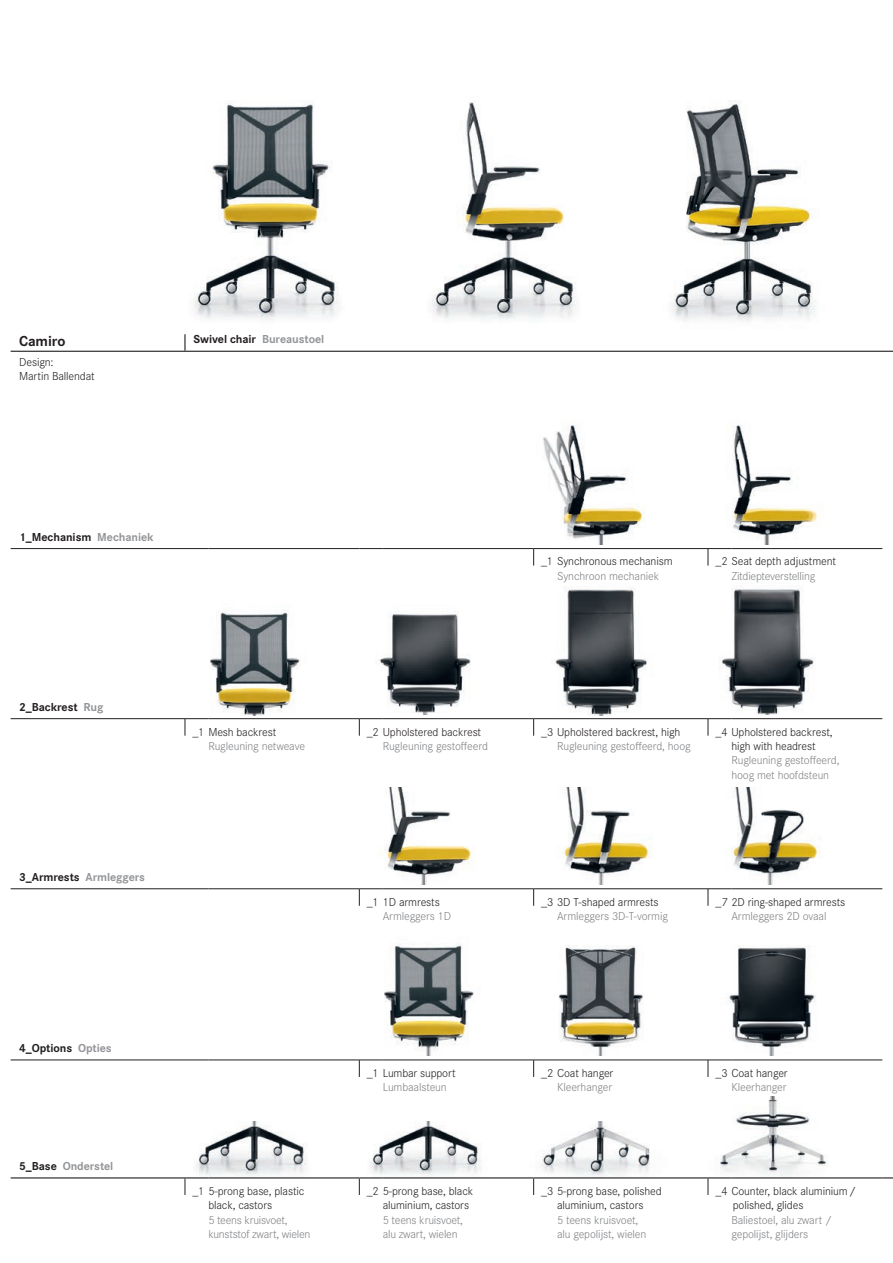
<style>
.page{position:relative;width:893px;height:1263px;background:#fff}
.page>*{position:absolute;margin:0;border:0;box-sizing:border-box;transform-origin:0 0}
.t1{font:700 15px "Corporate S";letter-spacing:-.005em;color:#231f20}
.t2{font:300 12px/14.4px "Corporate S";letter-spacing:-.01em;color:#231f20}
.t3{font:300 12px/14.4px "Corporate S";letter-spacing:-.01em;color:#808285}
.t4{font:700 12px "Corporate S";letter-spacing:-.005em;color:#231f20}
.t5{font:700 12px "Corporate S";letter-spacing:-.005em;color:#939598}
.s1{color:#939598}
.s2{color:#231f20}
</style>
<div class="page">
<img style="left:194px;top:101px;width:145px;height:219px">
<img style="left:210px;top:609px;width:90px;height:106px">
<img style="left:720px;top:1096px;width:107px;height:81px">
<img style="left:432px;top:102px;width:145px;height:217px">
<img style="left:672px;top:100px;width:143px;height:222px">
<img style="left:542px;top:424px;width:102px;height:120px">
<img style="left:732px;top:424px;width:86px;height:120px">
<img style="left:378px;top:611px;width:93px;height:103px">
<img style="left:555px;top:586px;width:92px;height:129px">
<img style="left:719px;top:588px;width:96px;height:126px">
<img style="left:385px;top:788px;width:86px;height:96px">
<img style="left:563px;top:788px;width:89px;height:96px">
<img style="left:733px;top:788px;width:88px;height:96px">
<img style="left:384px;top:942px;width:90px;height:114px">
<img style="left:559px;top:945px;width:84px;height:111px">
<img style="left:726px;top:946px;width:90px;height:110px">
<img style="left:196px;top:1121px;width:112px;height:54px">
<img style="left:370px;top:1121px;width:112px;height:56px">
<img style="left:541px;top:1121px;width:109px;height:55px">
<hr style="left:11px;top:351px;width:174px;height:1px;background:#231f20">
<hr style="left:185px;top:351px;width:708px;height:1px;background:#231f20">
<svg style="left:184px;top:334px;width:2px;height:17px"></svg>
<hr style="left:11px;top:548px;width:174px;height:1px;background:#231f20">
<svg style="left:185px;top:548px;width:23px;height:1px"></svg>
<hr style="left:208px;top:548px;width:151px;height:1px;background:#231f20">
<svg style="left:359px;top:548px;width:24px;height:1px"></svg>
<hr style="left:383px;top:548px;width:151px;height:1px;background:#231f20">
<svg style="left:533px;top:548px;width:24px;height:18px"></svg>
<hr style="left:557px;top:548px;width:151px;height:1px;background:#231f20">
<svg style="left:708px;top:548px;width:23px;height:18px"></svg>
<hr style="left:731px;top:548px;width:151px;height:1px;background:#231f20">
<hr style="left:11px;top:1177px;width:174px;height:1px;background:#231f20">
<svg style="left:185px;top:1177px;width:23px;height:18px"></svg>
<hr style="left:208px;top:1177px;width:151px;height:1px;background:#231f20">
<svg style="left:359px;top:1177px;width:24px;height:18px"></svg>
<hr style="left:383px;top:1177px;width:151px;height:1px;background:#231f20">
<svg style="left:533px;top:1177px;width:24px;height:18px"></svg>
<hr style="left:557px;top:1177px;width:151px;height:1px;background:#231f20">
<svg style="left:708px;top:1177px;width:23px;height:18px"></svg>
<hr style="left:731px;top:1177px;width:151px;height:1px;background:#231f20">
<hr style="left:11px;top:888px;width:174px;height:1px;background:#231f20">
<svg style="left:185px;top:888px;width:23px;height:1px"></svg>
<hr style="left:208px;top:888px;width:151px;height:1px;background:#231f20">
<hr style="left:383px;top:888px;width:151px;height:1px;background:#231f20">
<svg style="left:533px;top:888px;width:24px;height:18px"></svg>
<hr style="left:557px;top:888px;width:151px;height:1px;background:#231f20">
<svg style="left:708px;top:888px;width:23px;height:18px"></svg>
<hr style="left:731px;top:888px;width:151px;height:1px;background:#231f20">
<svg style="left:359px;top:888px;width:24px;height:18px"></svg>
<hr style="left:11px;top:1060px;width:174px;height:1px;background:#231f20">
<svg style="left:185px;top:1060px;width:23px;height:1px"></svg>
<hr style="left:208px;top:1060px;width:151px;height:1px;background:#231f20">
<hr style="left:383px;top:1060px;width:151px;height:1px;background:#231f20">
<svg style="left:533px;top:1060px;width:24px;height:17px"></svg>
<hr style="left:557px;top:1060px;width:151px;height:1px;background:#231f20">
<svg style="left:708px;top:1060px;width:23px;height:17px"></svg>
<hr style="left:731px;top:1060px;width:151px;height:1px;background:#231f20">
<svg style="left:359px;top:1060px;width:24px;height:17px"></svg>
<hr style="left:11px;top:718px;width:174px;height:1px;background:#231f20">
<hr style="left:208px;top:718px;width:151px;height:1px;background:#231f20">
<hr style="left:383px;top:718px;width:151px;height:1px;background:#231f20">
<svg style="left:533px;top:718px;width:24px;height:18px"></svg>
<hr style="left:557px;top:718px;width:151px;height:1px;background:#231f20">
<svg style="left:708px;top:718px;width:23px;height:18px"></svg>
<hr style="left:731px;top:718px;width:151px;height:1px;background:#231f20">
<svg style="left:359px;top:718px;width:24px;height:18px"></svg>
<svg style="left:185px;top:718px;width:23px;height:18px"></svg>
<p class="t1" style="left:19px;top:332px;width:48px">Camiro</p>
<p class="t4" style="left:193px;top:332px;width:132px">Swivel chair <span class="s1">Bureaustoel</span></p>
<p class="t2" style="left:19px;top:354px;width:77px">Design:<br>Martin Ballendat</p>
<p class="t4" style="left:19px;top:530px;width:136px">1_Mechanism <span class="s1">Mechaniek</span></p>
<p class="t4" style="left:19px;top:700px;width:86px">2_Backrest <span class="s1">Rug</span></p>
<p class="t2" style="left:192px;top:724px;width:85px">_1 Mesh backrest</p>
<p class="t3" style="left:208px;top:739px;width:98px">Rugleuning netweave</p>
<p class="t4" style="left:19px;top:870px;width:127px">3_Armrests <span class="s1">Armleggers</span></p>
<p class="t4" style="left:19px;top:1041px;width:94px">4_Options <span class="s1">Opties</span></p>
<p class="t5" style="left:19px;top:1159px;width:96px"><span class="s2">5_Base</span> Onderstel</p>
<p class="t2" style="left:208px;top:1184px;width:98px;text-indent:-16px">_1 5-prong base, plastic black, castors</p>
<p class="t3" style="left:208px;top:1212px;width:104px">5 teens kruisvoet, kunststof zwart, wielen</p>
<p class="t2" style="left:541px;top:554px;width:133px">_1 Synchronous mechanism</p>
<p class="t3" style="left:557px;top:569px;width:104px">Synchroon mechaniek</p>
<p class="t2" style="left:715px;top:554px;width:122px">_2 Seat depth adjustment</p>
<p class="t3" style="left:731px;top:569px;width:85px">Zitdiepteverstelling</p>
<p class="t2" style="left:367px;top:724px;width:116px">_2 Upholstered backrest</p>
<p class="t3" style="left:383px;top:739px;width:107px">Rugleuning gestoffeerd</p>
<p class="t2" style="left:367px;top:894px;width:74px">_1 1D armrests</p>
<p class="t3" style="left:383px;top:909px;width:70px">Armleggers 1D</p>
<p class="t2" style="left:541px;top:724px;width:141px">_3 Upholstered backrest, high</p>
<p class="t3" style="left:557px;top:739px;width:135px">Rugleuning gestoffeerd, hoog</p>
<p class="t2" style="left:715px;top:724px;width:119px;text-align:center">_4 Upholstered backrest, high with headrest</p>
<p class="t3" style="left:731px;top:753px;width:110px">Rugleuning gestoffeerd, hoog met hoofdsteun</p>
<p class="t2" style="left:541px;top:894px;width:119px">_3 3D T-shaped armrests</p>
<p class="t3" style="left:557px;top:909px;width:112px">Armleggers 3D-T-vormig</p>
<p class="t2" style="left:715px;top:894px;width:131px">_7 2D ring-shaped armrests</p>
<p class="t3" style="left:731px;top:909px;width:97px">Armleggers 2D ovaal</p>
<p class="t2" style="left:367px;top:1066px;width:90px">_1 Lumbar support</p>
<p class="t3" style="left:383px;top:1080px;width:66px">Lumbaalsteun</p>
<p class="t2" style="left:383px;top:1184px;width:92px;text-indent:-16px">_2 5-prong base, black aluminium, castors</p>
<p class="t3" style="left:383px;top:1212px;width:82px">5 teens kruisvoet, alu zwart, wielen</p>
<p class="t2" style="left:541px;top:1066px;width:74px">_2 Coat hanger</p>
<p class="t3" style="left:557px;top:1080px;width:57px">Kleerhanger</p>
<p class="t2" style="left:541px;top:1184px;width:122px;text-align:center">_3 5-prong base, polished aluminium, castors</p>
<p class="t3" style="left:557px;top:1212px;width:91px">5 teens kruisvoet, alu gepolijst, wielen</p>
<p class="t2" style="left:715px;top:1066px;width:74px">_3 Coat hanger</p>
<p class="t3" style="left:731px;top:1080px;width:57px">Kleerhanger</p>
<p class="t2" style="left:733px;top:1184px;width:125px;text-indent:-17px">_4 Counter, black aluminium/ polished, glides</p>
<p class="t3" style="left:731px;top:1212px;width:102px">Baliestoel, alu zwart / gepolijst, glijders</p>
</div>
